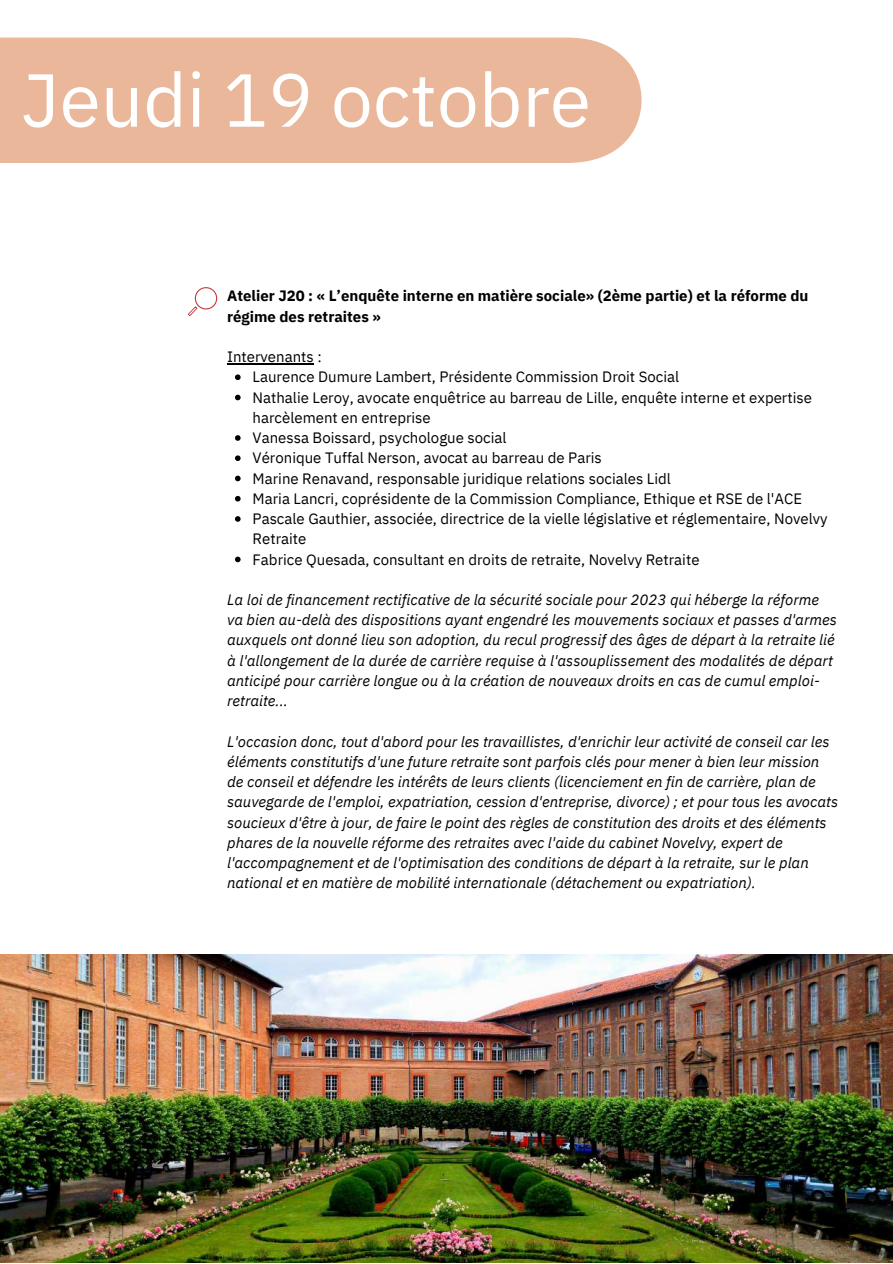
<style>
.page{position:relative;width:893px;height:1264px;background:#fff}
.page>*{position:absolute;margin:0;border:0;box-sizing:border-box;transform-origin:0 0}
.t1{font:75px "IBM Plex Sans";color:#fff}
.t2{font:italic 15px/20.2px "IBM Plex Sans";color:#000}
.t3{font:15px/20.2px "IBM Plex Sans";color:#000}
.t4{font:700 15px/20.2px "IBM Plex Sans";color:#000}
</style>
<div class="page">
<div style="left:0;top:38px;width:641px;height:125px;background:#ebb79a"></div>
<svg style="left:187px;top:287px;width:30px;height:29px"></svg>
<svg style="left:235px;top:374px;width:5px;height:6px"></svg>
<svg style="left:235px;top:395px;width:5px;height:5px"></svg>
<svg style="left:235px;top:435px;width:5px;height:6px"></svg>
<svg style="left:235px;top:455px;width:5px;height:6px"></svg>
<svg style="left:235px;top:475px;width:5px;height:6px"></svg>
<svg style="left:235px;top:496px;width:5px;height:5px"></svg>
<svg style="left:235px;top:516px;width:5px;height:6px"></svg>
<svg style="left:235px;top:556px;width:5px;height:6px"></svg>
<hr style="left:227px;top:363px;width:87px;height:1px;background:#000">
<img style="left:0;top:954px;width:892px;height:308px">
<h1 class="t1" style="left:21px;top:50px;width:571px">Jeudi 19 octobre</h1>
<p class="t4" style="left:227px;top:285px;width:583px">Atelier J20 : « L’enquête interne en matière sociale» (2ème partie) et la réforme du régime des retraites »</p>
<p class="t3" style="left:227px;top:346px;width:96px">Intervenants :</p>
<p class="t3" style="left:252px;top:366px;width:576px">Laurence Dumure Lambert, Présidente Commission Droit Social<br>Nathalie Leroy, avocate enquêtrice au barreau de Lille, enquête interne et expertise harcèlement en entreprise<br>Vanessa Boissard, psychologue social<br>Véronique Tuffal Nerson, avocat au barreau de Paris<br>Marine Renavand, responsable juridique relations sociales Lidl<br>Maria Lancri, coprésidente de la Commission Compliance, Ethique et RSE de l'ACE Pascale Gauthier, associée, directrice de la vielle législative et réglementaire, Novelvy Retraite<br>Fabrice Quesada, consultant en droits de retraite, Novelvy Retraite</p>
<p class="t2" style="left:227px;top:589px;width:611px">La loi de financement rectificative de la sécurité sociale pour 2023 qui héberge la réforme va bien au-delà des dispositions ayant engendré les mouvements sociaux et passes d'armes auxquels ont donné lieu son adoption, du recul progressif des âges de départ à la retraite lié à l'allongement de la durée de carrière requise à l'assouplissement des modalités de départ anticipé pour carrière longue ou à la création de nouveaux droits en cas de cumul emploi&shy;retraite...</p>
<p class="t2" style="left:227px;top:731px;width:612px">L'occasion donc, tout d'abord pour les travaillistes, d'enrichir leur activité de conseil car les éléments constitutifs d'une future retraite sont parfois clés pour mener à bien leur mission de conseil et défendre les intérêts de leurs clients (licenciement en fin de carrière, plan de sauvegarde de l'emploi, expatriation, cession d'entreprise, divorce) ; et pour tous les avocats soucieux d'être à jour, de faire le point des règles de constitution des droits et des éléments phares de la nouvelle réforme des retraites avec l'aide du cabinet Novelvy, expert de l'accompagnement et de l'optimisation des conditions de départ à la retraite, sur le plan national et en matière de mobilité internationale (détachement ou expatriation).</p>
</div>
